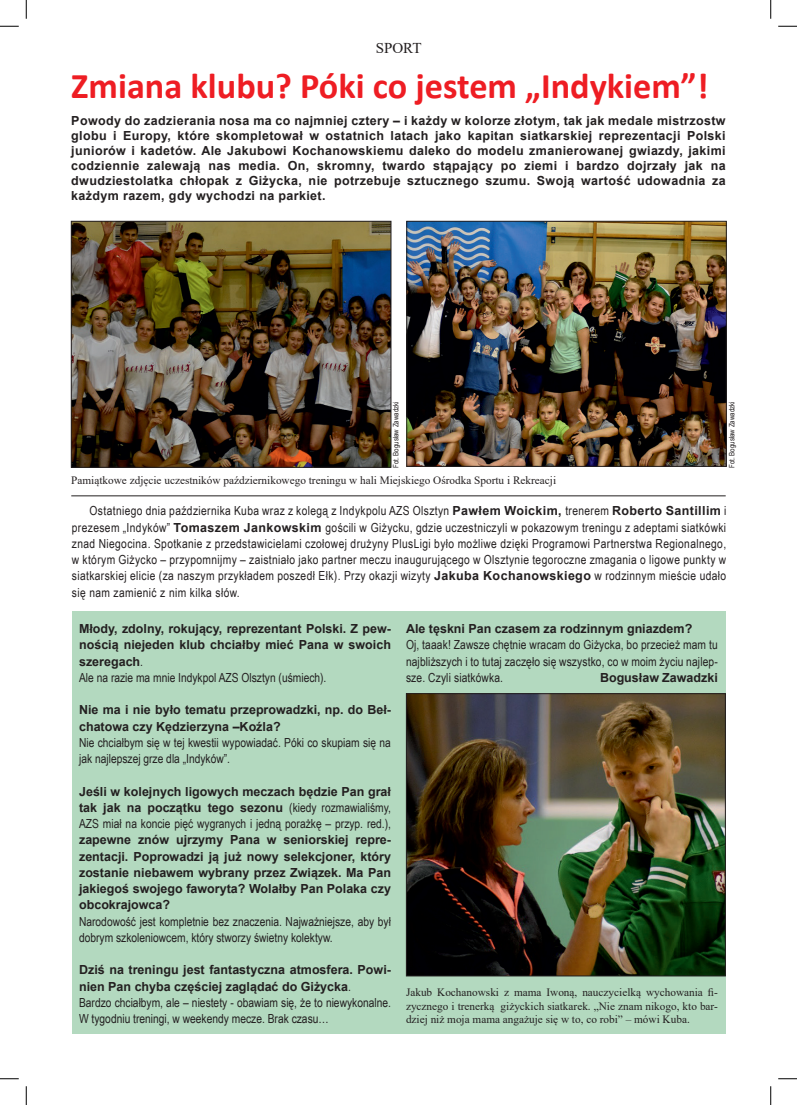
<style>
.page{position:relative;width:797px;height:1105px;background:#fff}
.page>*{position:absolute;margin:0;border:0;box-sizing:border-box;transform-origin:0 0}
.t1{font:700 36.25px "Calibri";color:#ee1d23}
.t2{font:15px "Times New Roman";color:#231f20}
.t3{font:12.5px/16.2px "Arial Narrow";color:#231f20}
.t4{font:700 12.5px/16.2px "Arial";color:#231f20;text-align:justify}
.t5{font:11.25px/13.5px "Times New Roman";color:#231f20;text-align:justify}
.t6{font:7.5px "Arial Narrow";color:#231f20}
.s1{font-family:"Arial";font-weight:700}
.s2{font-family:"Arial Narrow";font-weight:400}
</style>
<div class="page">
<div style="left:72px;top:611px;width:653px;height:423px;background:#b3d9bf"></div>
<img style="left:408px;top:223px;width:316px;height:242px">
<div style="left:406px;top:221px;width:320px;height:246px;border:1px solid #231f20"></div>
<img style="left:73px;top:223px;width:316px;height:243px">
<div style="left:71px;top:221px;width:320px;height:247px;border:1px solid #231f20"></div>
<hr style="left:71px;top:495px;width:654px;height:1px;background:#231f20">
<img style="left:408px;top:695px;width:315px;height:279px">
<div style="left:406px;top:693px;width:319px;height:283px;border:1px solid #231f20"></div>
<svg style="left:0;top:25px;width:19px;height:2px"></svg>
<svg style="left:778px;top:25px;width:19px;height:2px"></svg>
<svg style="left:0;top:1078px;width:19px;height:1px"></svg>
<svg style="left:778px;top:1078px;width:19px;height:1px"></svg>
<svg style="left:25px;top:0;width:2px;height:19px"></svg>
<svg style="left:25px;top:1086px;width:2px;height:19px"></svg>
<svg style="left:770px;top:0;width:1px;height:19px"></svg>
<svg style="left:770px;top:1086px;width:1px;height:19px"></svg>
<p class="t2" style="left:376px;top:38px;width:47px">SPORT</p>
<h1 class="t1" style="left:71px;top:61px;width:638px">Zmiana klubu? Póki co jestem „Indykiem”!</h1>
<p class="t4" style="left:71px;top:114px;width:656px;line-height:15px">Powody do zadzierania nosa ma co najmniej cztery – i każdy w kolorze złotym, tak jak medale mistrzostw globu i Europy, które skompletował w ostatnich latach jako kapitan siatkarskiej reprezentacji Polski juniorów i kadetów. Ale Jakubowi Kochanowskiemu daleko do modelu zmanierowanej gwiazdy, jakimi codziennie zalewają nas media. On, skromny, twardo stąpający po ziemi i bardzo dojrzały jak na dwudziestolatka chłopak z Giżycka, nie potrzebuje sztucznego szumu. Swoją wartość udowadnia za każdym razem, gdy wychodzi na parkiet.</p>
<p class="t6" style="left:390px;top:468px;width:68px;rotate:-90deg">Fot. Bogusław Zawadzki</p>
<p class="t6" style="left:726px;top:468px;width:68px;rotate:-90deg">Fot. Bogusław Zawadzki</p>
<p class="t5" style="left:71px;top:473px;width:486px">Pamiątkowe zdjęcie uczestników październikowego treningu w hali Miejskiego Ośrodka Sportu i Rekreacji</p>
<p class="t3" style="left:72px;top:502px;width:656px;text-align:justify;text-indent:18px">Ostatniego dnia października Kuba wraz z kolegą z Indykpolu AZS Olsztyn <span class="s1">Pawłem Woickim,</span> trenerem <span class="s1">Roberto Santillim</span> i prezesem „Indyków” <span class="s1">Tomaszem Jankowskim</span> gościli w Giżycku, gdzie uczestniczyli w pokazowym treningu z adeptami siatkówki znad Niegocina. Spotkanie z przedstawicielami czołowej drużyny PlusLigi było możliwe dzięki Programowi Partnerstwa Regionalnego, w którym Giżycko – przypomnijmy – zaistniało jako partner meczu inaugurującego w Olsztynie tegoroczne zmagania o ligowe punkty w siatkarskiej elicie (za naszym przykładem poszedł Ełk). Przy okazji wizyty <span class="s1">Jakuba Kochanowskiego</span> w rodzinnym mieście udało się nam zamienić z nim kilka słów.</p>
<p class="t4" style="left:79px;top:621px;width:313px">Młody, zdolny, rokujący, reprezentant Polski. Z pew&shy;nością niejeden klub chciałby mieć Pana w swoich szeregach<span class="s2">.</span></p>
<p class="t3" style="left:79px;top:669px;width:249px">Ale na razie ma mnie Indykpol AZS Olsztyn (uśmiech).</p>
<p class="t4" style="left:79px;top:702px;width:313px">Nie ma i nie było tematu przeprowadzki, np. do Beł&shy;chatowa czy Kędzierzyna –Koźla?</p>
<p class="t3" style="left:79px;top:734px;width:313px">Nie chciałbym się w tej kwestii wypowiadać. Póki co skupiam się na jak najlepszej grze dla „Indyków”.</p>
<p class="t4" style="left:79px;top:783px;width:313px">Jeśli w kolejnych ligowych meczach będzie Pan grał tak jak na początku tego sezonu <span class="s2">(kiedy rozmawialiśmy,</span></p>
<p class="t3" style="left:79px;top:815px;width:313px">AZS miał na koncie pięć wygranych i jedną porażkę – przyp. red.),</p>
<p class="t4" style="left:79px;top:832px;width:313px">zapewne znów ujrzymy Pana w seniorskiej repre&shy;zentacji. Poprowadzi ją już nowy selekcjoner, który zostanie niebawem wybrany przez Związek. Ma Pan jakiegoś swojego faworyta? Wolałby Pan Polaka czy obcokrajowca?</p>
<p class="t3" style="left:79px;top:912px;width:313px">Narodowość jest kompletnie bez znaczenia. Najważniejsze, aby był dobrym szkoleniowcem, który stworzy świetny kolektyw.</p>
<p class="t4" style="left:79px;top:962px;width:313px">Dziś na treningu jest fantastyczna atmosfera. Powi&shy;nien Pan chyba częściej zaglądać do Giżycka<span class="s2">.</span></p>
<p class="t3" style="left:79px;top:994px;width:313px">Bardzo chciałbym, ale – niestety - obawiam się, że to niewykonalne.<br>W tygodniu treningi, w weekendy mecze. Brak czasu…</p>
<p class="t4" style="left:406px;top:621px;width:288px">Ale tęskni Pan czasem za rodzinnym gniazdem?</p>
<p class="t3" style="left:406px;top:636px;width:313px;text-align:justify">Oj, taaak! Zawsze chętnie wracam do Giżycka, bo przecież mam tu najbliższych i to tutaj zaczęło się wszystko, co w moim życiu najlep&shy;sze. Czyli siatkówka.</p>
<p class="t4" style="left:600px;top:669px;width:119px">Bogusław Zawadzki</p>
<p class="t5" style="left:406px;top:985px;width:313px">Jakub Kochanowski z mama Iwoną, nauczycielką wychowania fi&shy;zycznego i trenerką giżyckich siatkarek. „Nie znam nikogo, kto bar&shy;dziej niż moja mama angażuje się w to, co robi” – mówi Kuba.</p>
</div>
